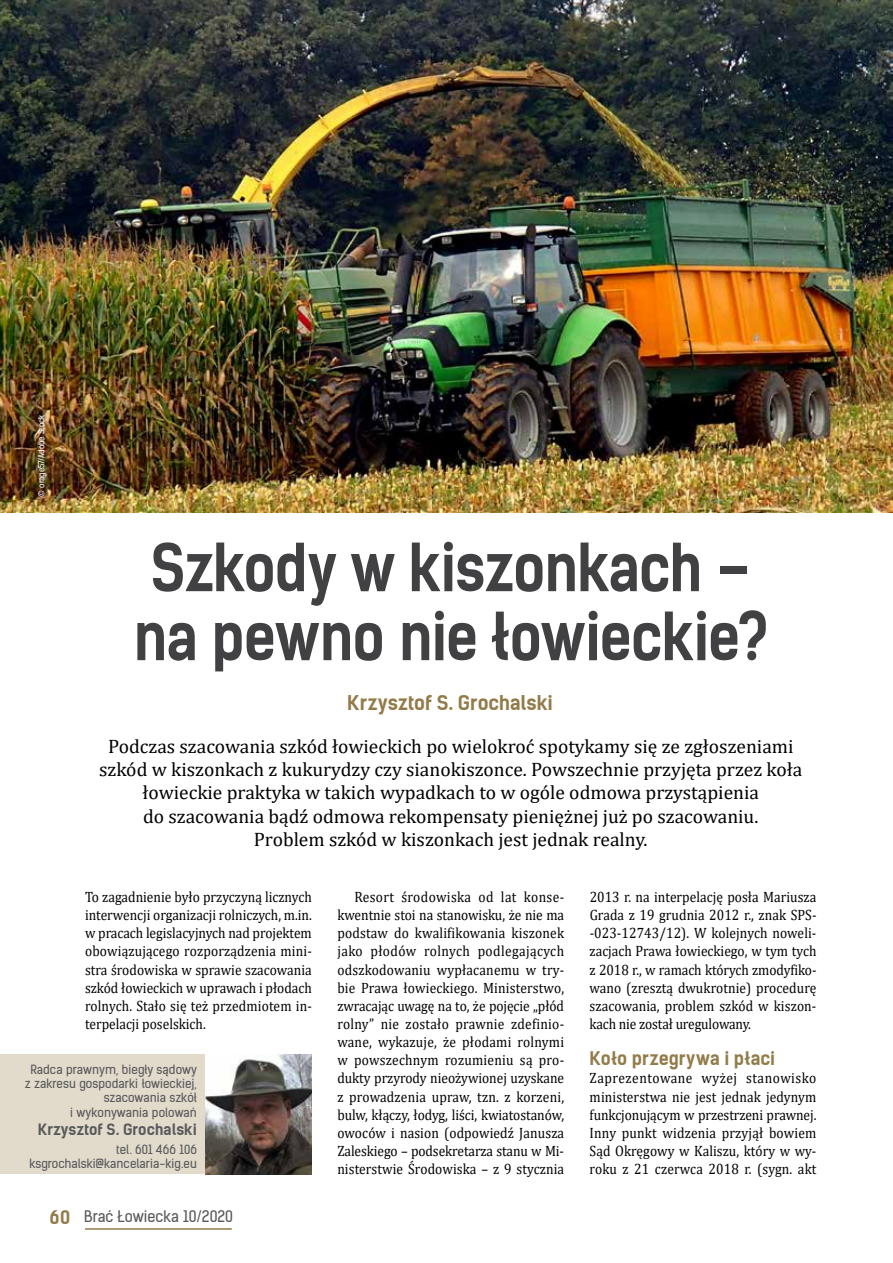
<style>
.page{position:relative;width:893px;height:1263px;background:#fff}
.page>*{position:absolute;margin:0;border:0;box-sizing:border-box;transform-origin:0 0}
.t1{font:700 63px/69px "Kelson Sans BG";letter-spacing:-.02em;color:#414042;scale:.92 1}
.t2{font:19.5px/23.4px "Cambria";color:#000;text-align:center}
.t3{font:700 19.5px "Kelson Sans BG";color:#927b48}
.t4{font:700 18px "Kelson Sans BG";letter-spacing:.005em;color:#927b48}
.t5{font:15px/18.1px "Cambria";letter-spacing:.005em;color:#000;text-align:justify;scale:.9 1}
.t6{font:15px "Kelson Sans BG";color:#58595b}
.t7{font:700 15px "Kelson Sans BG";letter-spacing:.005em;color:#58595b}
.t8{font:12px/14.4px "Kelson Sans BG";letter-spacing:.005em;color:#58595b;text-align:right}
.t9{font:8.1px "Kelson Sans BG";letter-spacing:-.005em;color:#fff}
.s1{font-weight:700;font-size:18px;color:#927b48}
</style>
<div class="page">
<hr style="left:85px;top:1228px;width:147px;height:2px;background:#927b48">
<img style="left:0;top:0;width:893px;height:512px">
<div style="left:0;top:1055px;width:312px;height:119px;background:#e2dacb"></div>
<img style="left:206px;top:1055px;width:106px;height:119px">
<p class="t9" style="left:37px;top:497px;width:84px;rotate:-90deg">© orage57/Adobe Stock</p>
<h1 class="t1" style="left:133px;top:534px;width:693px">Szkody w kiszonkach – na pewno nie łowieckie?</h1>
<h2 class="t3" style="left:347px;top:691px;width:207px">Krzysztof S. Grochalski</h2>
<p class="t2" style="left:99px;top:734px;width:705px">Podczas szacowania szkód łowieckich po wielokroć spotykamy się ze zgłoszeniami szkód w kiszonkach z kukurydzy czy sianokiszonce. Powszechnie przyjęta przez koła łowieckie praktyka w takich wypadkach to w ogóle odmowa przystąpienia<br>do szacowania bądź odmowa rekompensaty pieniężnej już po szacowaniu.<br>Problem szkód w kiszonkach jest jednak realny.</p>
<p class="t5" style="left:85px;top:888px;width:254px">To zagadnienie było przyczyną licznych interwencji organizacji rolniczych, m.in. w pracach legislacyjnych nad projektem obowiązującego rozporządzenia mini&shy;stra środowiska w sprawie szacowania szkód łowieckich w uprawach i płodach rolnych. Stało się też przedmiotem in&shy;terpelacji poselskich.</p>
<p class="t5" style="left:337px;top:888px;width:254px;text-indent:17px">Resort środowiska od lat konse&shy;kwentnie stoi na stanowisku, że nie ma podstaw do kwalifikowania kiszonek jako płodów rolnych podlegających odszkodowaniu wypłacanemu w try&shy;bie Prawa łowieckiego. Ministerstwo, zwracając uwagę na to, że pojęcie „płód rolny” nie zostało prawnie zdefinio&shy;wane, wykazuje, że płodami rolnymi w powszechnym rozumieniu są pro&shy;dukty przyrody nieożywionej uzyskane z prowadzenia upraw, tzn. z korzeni, bulw, kłączy, łodyg, liści, kwiatostanów, owoców i nasion (odpowiedź Janusza Zaleskiego – podsekretarza stanu w Mi&shy;nisterstwie Środowiska – z 9 stycznia</p>
<p class="t5" style="left:590px;top:888px;width:254px">2013 r. na interpelację posła Mariusza Grada z 19 grudnia 2012 r., znak SPS--023-12743/12). W kolejnych noweli&shy;zacjach Prawa łowieckiego, w tym tych z 2018 r., w ramach których zmodyfiko&shy;wano (zresztą dwukrotnie) procedurę szacowania, problem szkód w kiszon&shy;kach nie został uregulowany.</p>
<p class="t4" style="left:590px;top:1047px;width:187px">Koło przegrywa i płaci</p>
<p class="t5" style="left:590px;top:1069px;width:254px">Zaprezentowane wyżej stanowisko ministerstwa nie jest jednak jedynym funkcjonującym w przestrzeni prawnej.<br>Inny punkt widzenia przyjął bowiem Sąd Okręgowy w Kaliszu, który w wy&shy;roku z 21 czerwca 2018 r. (sygn. akt</p>
<p class="t8" style="left:25px;top:1062px;width:174px">Radca prawnym, biegły sądowy z zakresu gospodarki łowieckiej, szacowania szkół<br>i wykonywania polowań</p>
<p class="t7" style="left:38px;top:1120px;width:160px">Krzysztof S. Grochalski</p>
<p class="t8" style="left:29px;top:1142px;width:169px">tel. 601 466 106 ksgrochalski@kancelaria-kig.eu</p>
<p class="t6" style="left:50px;top:1207px;width:185px"><span class="s1">60</span> Brać Łowiecka 10/2020</p>
</div>
